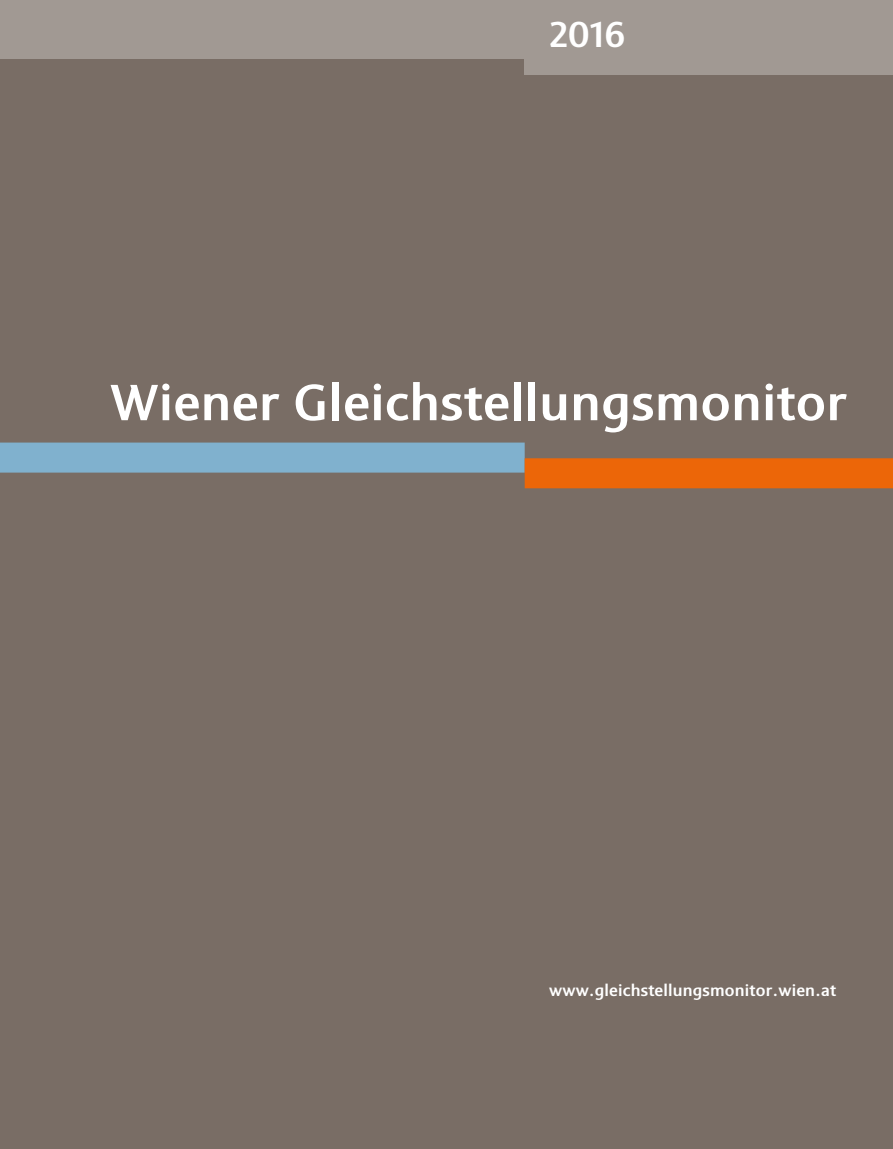
<style>
.page{position:relative;width:893px;height:1149px;background:#fff}
.page>*{position:absolute;margin:0;border:0;box-sizing:border-box;transform-origin:0 0}
.t1{font:500 51px "Sinova Pro";letter-spacing:.01em;color:#fff}
.t2{font:500 36px "Sinova Pro";color:#fff}
.t3{font:500 16.5px "Sinova Pro";letter-spacing:.01em;color:#fff}
</style>
<div class="page">
<div style="left:0;top:0;width:893px;height:1148px;background:#796d65"></div>
<div style="left:0;top:442px;width:525px;height:30px;background:#80b1ce"></div>
<div style="left:525px;top:458px;width:368px;height:30px;background:#ec6608"></div>
<div style="left:0;top:0;width:529px;height:58px;background:#a19993"></div>
<div style="left:525px;top:0;width:368px;height:75px;background:#a19993"></div>
<h2 class="t2" style="left:550px;top:14px;width:77px">2016</h2>
<h1 class="t1" style="left:110px;top:372px;width:739px">Wiener Gleichstellungsmonitor</h1>
<p class="t3" style="left:549px;top:980px;width:288px">www.gleichstellungsmonitor.wien.at</p>
</div>
